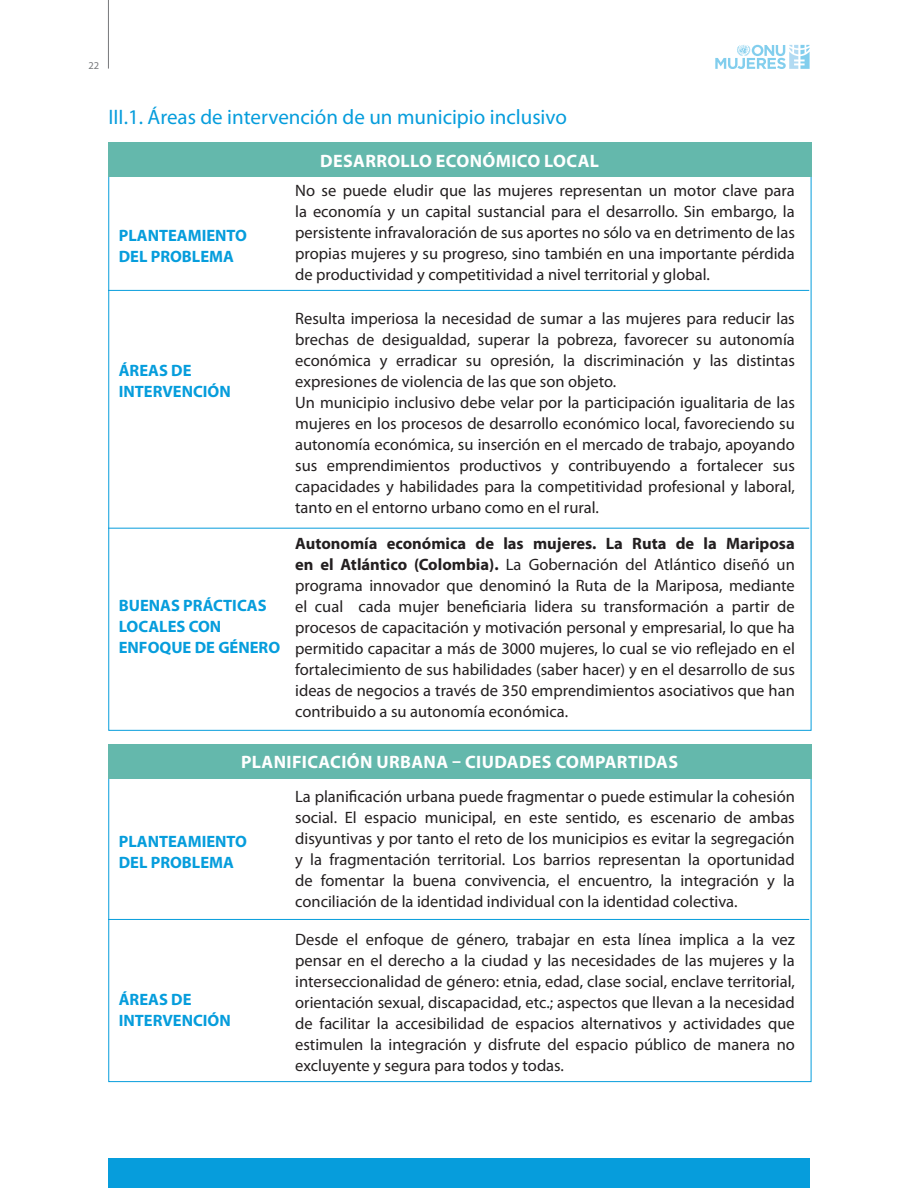
<style>
.page{position:relative;width:918px;height:1188px;background:#fff}
.page>*{position:absolute;margin:0;border:0;box-sizing:border-box;transform-origin:0 0}
.t1{font:21px "Myriad Pro";color:#069ddc}
.t2{font:700 18px "Myriad Pro";letter-spacing:.02em;color:#fff}
.t3{font:16.5px/21px "Myriad Pro";color:#231f20;text-align:justify}
.t4{font:700 16.5px/21px "Myriad Pro";color:#069ddc}
.t5{font:10.5px "Myriad Pro";color:#76787b}
.s1{font-weight:700}
</style>
<div class="page">
<div style="left:108px;top:1158px;width:702px;height:30px;background:#069ddc"></div>
<hr style="left:108px;top:0;width:1px;height:69px;background:#76787b">
<svg style="left:715px;top:45px;width:95px;height:24px"></svg>
<hr style="left:108px;top:290px;width:701px;height:1px;background:#069ddc">
<hr style="left:108px;top:919px;width:701px;height:1px;background:#069ddc">
<hr style="left:108px;top:528px;width:701px;height:1px;background:#069ddc">
<div style="left:108px;top:143px;width:703px;height:34px;background:#64b8ac"></div>
<div style="left:108px;top:744px;width:703px;height:34px;background:#64b8ac"></div>
<p class="t5" style="left:89px;top:59px;width:12px">22</p>
<p class="t1" style="left:109px;top:104px;width:460px">III.1. Áreas de intervención de un municipio inclusivo</p>
<p class="t4" style="left:119px;top:225px;width:130px">PLANTEAMIENTO<br>DEL PROBLEMA</p>
<p class="t4" style="left:119px;top:359px;width:114px">ÁREAS DE<br>INTERVENCIÓN</p>
<p class="t4" style="left:119px;top:595px;width:163px">BUENAS PRÁCTICAS<br>LOCALES CON<br>ENFOQUE DE GÉNERO</p>
<p class="t2" style="left:320px;top:149px;width:280px">DESARROLLO ECONÓMICO LOCAL</p>
<p class="t3" style="left:295px;top:180px;width:501px">No se puede eludir que las mujeres representan un motor clave para la economía y un capital sustancial para el desarrollo. Sin embargo, la persistente infravaloración de sus aportes no sólo va en detrimento de las propias mujeres y su progreso, sino también en una importante pérdida de productividad y competitividad a nivel territorial y global.</p>
<p class="t3" style="left:295px;top:308px;width:501px">Resulta imperiosa la necesidad de sumar a las mujeres para reducir las brechas de desigualdad, superar la pobreza, favorecer su autonomía económica y erradicar su opresión, la discriminación y las distintas expresiones de violencia de las que son objeto.</p>
<p class="t3" style="left:295px;top:392px;width:501px">Un municipio inclusivo debe velar por la participación igualitaria de las mujeres en los procesos de desarrollo económico local, favoreciendo su autonomía económica, su inserción en el mercado de trabajo, apoyando sus emprendimientos productivos y contribuyendo a fortalecer sus capacidades y habilidades para la competitividad profesional y laboral, tanto en el entorno urbano como en el rural.</p>
<p class="t3" style="left:295px;top:533px;width:501px"><span class="s1">Autonomía económica de las mujeres. La Ruta de la Mariposa en el Atlántico (Colombia).</span> La Gobernación del Atlántico diseñó un programa innovador que denominó la Ruta de la Mariposa, mediante el cual cada mujer beneficiaria lidera su transformación a partir de procesos de capacitación y motivación personal y empresarial, lo que ha permitido capacitar a más de 3000 mujeres, lo cual se vio reflejado en el fortalecimiento de sus habilidades (saber hacer) y en el desarrollo de sus ideas de negocios a través de 350 emprendimientos asociativos que han contribuido a su autonomía económica.</p>
<p class="t2" style="left:241px;top:751px;width:439px">PLANIFICACIÓN URBANA – CIUDADES COMPARTIDAS</p>
<p class="t4" style="left:119px;top:831px;width:130px">PLANTEAMIENTO<br>DEL PROBLEMA</p>
<p class="t4" style="left:119px;top:988px;width:114px">ÁREAS DE<br>INTERVENCIÓN</p>
<p class="t3" style="left:295px;top:786px;width:501px">La planificación urbana puede fragmentar o puede estimular la cohesión social. El espacio municipal, en este sentido, es escenario de ambas disyuntivas y por tanto el reto de los municipios es evitar la segregación y la fragmentación territorial. Los barrios representan la oportunidad de fomentar la buena convivencia, el encuentro, la integración y la conciliación de la identidad individual con la identidad colectiva.</p>
<p class="t3" style="left:295px;top:928px;width:501px">Desde el enfoque de género, trabajar en esta línea implica a la vez pensar en el derecho a la ciudad y las necesidades de las mujeres y la interseccionalidad de género: etnia, edad, clase social, enclave territorial, orientación sexual, discapacidad, etc.; aspectos que llevan a la necesidad de facilitar la accesibilidad de espacios alternativos y actividades que estimulen la integración y disfrute del espacio público de manera no excluyente y segura para todos y todas.</p>
</div>
